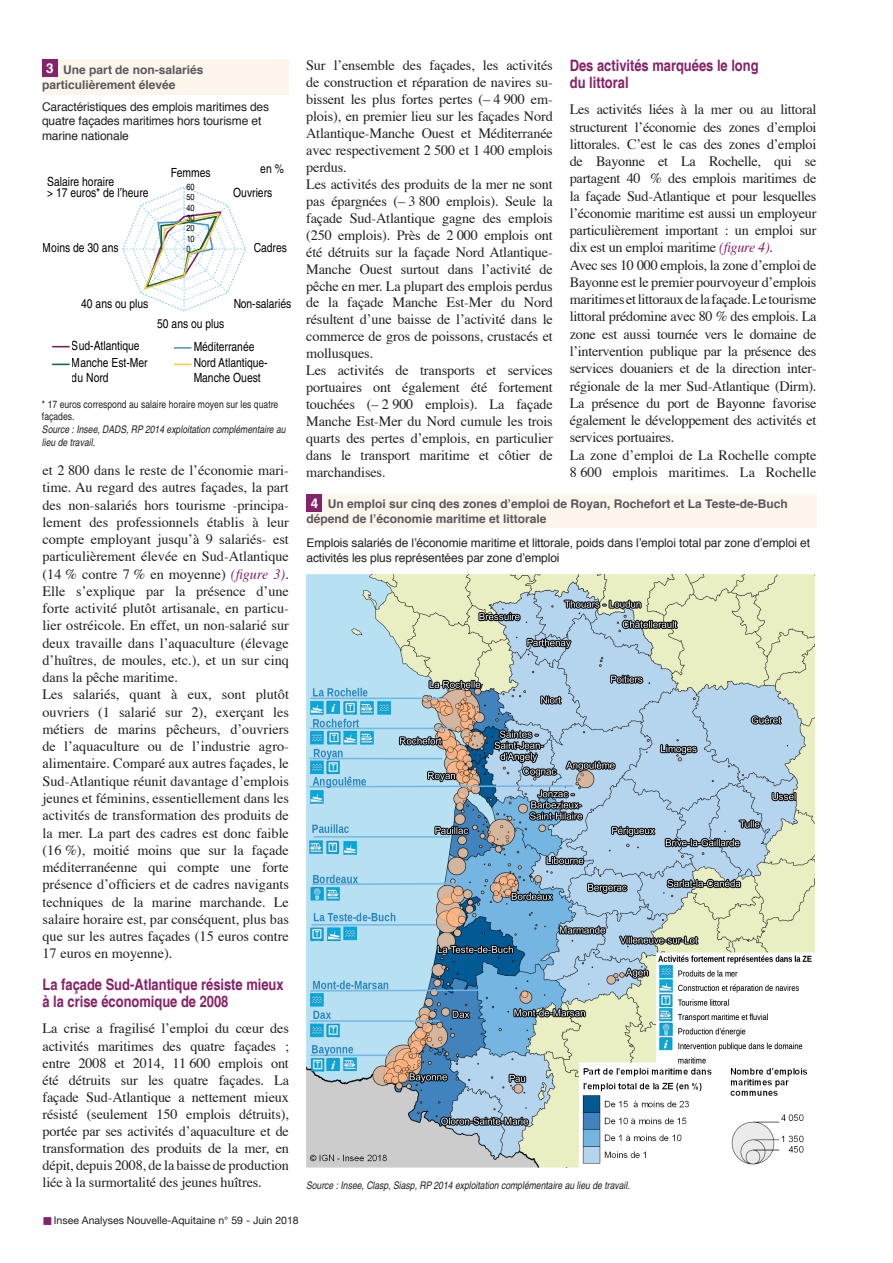
<style>
.page{position:relative;width:893px;height:1263px;background:#fff}
.page>*{position:absolute;margin:0;border:0;box-sizing:border-box;transform-origin:0 0}
.t1{font:700 condensed 15.75px/17.1px "Helvetica";color:#862268}
.t2{font:14.25px/17.2px "Times";letter-spacing:-.01em;color:#231f20}
.t3{font:700 13.5px "Helvetica";color:#fff}
.t4{font:condensed 12.6px/15.1px "Helvetica";color:#000001}
.t5{font:12px/14.4px "Helvetica";letter-spacing:-.01em;color:#231f20}
.t6{font:700 12px/14.4px "Helvetica";color:#57585a}
.t7{font:italic condensed 10.5px/12.6px "Helvetica";color:#231f20}
.t8{font:condensed 10.5px/12.6px "Helvetica";color:#231f20}
.t9{font:10.5px "Helvetica Neue";color:#231f20}
.t10{font:condensed 9px "Helvetica";color:#000001}
.s1{font-style:italic;color:#862268}
.s2{color:#862268}
</style>
<div class="page">
<svg style="left:123px;top:187px;width:123px;height:124px"></svg>
<svg style="left:52px;top:346px;width:18px;height:1px"></svg>
<svg style="left:174px;top:347px;width:17px;height:2px"></svg>
<svg style="left:52px;top:364px;width:18px;height:1px"></svg>
<svg style="left:174px;top:364px;width:17px;height:1px"></svg>
<div style="left:42px;top:59px;width:247px;height:35px;background:#fef5ed"></div>
<div style="left:42px;top:59px;width:16px;height:18px;background:#862268"></div>
<img style="left:306px;top:574px;width:509px;height:594px">
<div style="left:307px;top:494px;width:509px;height:34px;background:#fef5ed"></div>
<div style="left:307px;top:494px;width:15px;height:17px;background:#862268"></div>
<p class="t3" style="left:46px;top:57px;width:9px">3</p>
<p class="t5" style="left:42px;top:100px;width:229px">Caractéristiques des emplois maritimes des quatre façades maritimes hors tourisme et marine nationale</p>
<p class="t6" style="left:42px;top:63px;width:163px;text-indent:21px">Une part de non-salariés particulièrement élevée</p>
<p class="t4" style="left:47px;top:176px;width:103px;line-height:11.4px">Salaire horaire<br>&gt; 17 euros* de l’heure</p>
<p class="t4" style="left:43px;top:240px;width:77px">Moins de 30 ans</p>
<p class="t4" style="left:171px;top:165px;width:42px">Femmes</p>
<p class="t10" style="left:186px;top:182px;width:10px">60</p>
<p class="t10" style="left:186px;top:192px;width:10px">50</p>
<p class="t10" style="left:186px;top:202px;width:10px">40</p>
<p class="t10" style="left:186px;top:213px;width:10px">30</p>
<p class="t10" style="left:186px;top:223px;width:10px">20</p>
<p class="t10" style="left:186px;top:233px;width:10px">10</p>
<p class="t10" style="left:186px;top:244px;width:6px">0</p>
<p class="t4" style="left:260px;top:161px;width:25px">en %</p>
<p class="t4" style="left:233px;top:185px;width:41px">Ouvriers</p>
<p class="t4" style="left:254px;top:240px;width:35px">Cadres</p>
<p class="t4" style="left:81px;top:295px;width:69px">40 ans ou plus</p>
<p class="t4" style="left:157px;top:316px;width:69px">50 ans ou plus</p>
<p class="t4" style="left:233px;top:295px;width:60px">Non-salariés</p>
<p class="t4" style="left:72px;top:338px;width:69px">Sud-Atlantique</p>
<p class="t4" style="left:194px;top:339px;width:62px">Méditerranée</p>
<p class="t4" style="left:72px;top:355px;width:77px">Manche Est-Mer du Nord</p>
<p class="t4" style="left:194px;top:355px;width:76px">Nord Atlantique-<br>Manche Ouest</p>
<p class="t8" style="left:42px;top:398px;width:238px">* 17 euros correspond au salaire horaire moyen sur les quatre façades.</p>
<p class="t7" style="left:42px;top:423px;width:245px">Source : Insee, DADS, RP 2014 exploitation complémentaire au lieu de travail.</p>
<p class="t2" style="left:43px;top:460px;width:248px">et 2 800 dans le reste de l’économie mari&shy;time. Au regard des autres façades, la part des non-salariés hors tourisme -principa&shy;lement des professionnels établis à leur compte employant jusqu’à 9 salariés- est particulièrement élevée en Sud-Atlantique (14 % contre 7 % en moyenne) <span class="s1">(figure 3)</span>.<br>Elle s’explique par la présence d’une forte activité plutôt artisanale, en particu&shy;lier ostréicole. En effet, un non-salarié sur deux travaille dans l’aquaculture (élevage d’huîtres, de moules, etc.), et un sur cinq dans la pêche maritime.<br>Les salariés, quant à eux, sont plutôt ouvriers (1 salarié sur 2), exerçant les métiers de marins pêcheurs, d’ouvriers de l’aquaculture ou de l’industrie agro&shy;alimentaire. Comparé aux autres façades, le Sud-Atlantique réunit davantage d’emplois jeunes et féminins, essentiellement dans les activités de transformation des produits de la mer. La part des cadres est donc faible (16 %), moitié moins que sur la façade méditerranéenne qui compte une forte présence d’officiers et de cadres navigants techniques de la marine marchande. Le salaire horaire est, par conséquent, plus bas que sur les autres façades (15 euros contre 17 euros en moyenne).</p>
<p class="t1" style="left:43px;top:976px;width:243px">La façade Sud-Atlantique résiste mieux à la crise économique de 2008</p>
<p class="t2" style="left:43px;top:1019px;width:248px;text-align:justify">La crise a fragilisé l’emploi du cœur des activités maritimes des quatre façades ; entre 2008 et 2014, 11 600 emplois ont été détruits sur les quatre façades. La façade Sud-Atlantique a nettement mieux résisté (seulement 150 emplois détruits), portée par ses activités d’aquaculture et de transformation des produits de la mer, en dépit, depuis 2008, de la baisse de production liée à la surmortalité des jeunes huîtres.</p>
<p class="t2" style="left:306px;top:56px;width:248px">Sur l’ensemble des façades, les activités de construction et réparation de navires su&shy;bissent les plus fortes pertes (– 4 900 em&shy;plois), en premier lieu sur les façades Nord Atlantique-Manche Ouest et Méditerranée avec respectivement 2 500 et 1 400 emplois perdus.<br>Les activités des produits de la mer ne sont pas épargnées (– 3 800 emplois). Seule la façade Sud-Atlantique gagne des emplois (250 emplois). Près de 2 000 emplois ont été détruits sur la façade Nord Atlantique-Manche Ouest surtout dans l’activité de pêche en mer. La plupart des emplois perdus de la façade Manche Est-Mer du Nord résultent d’une baisse de l’activité dans le commerce de gros de poissons, crustacés et mollusques.<br>Les activités de transports et services portuaires ont également été fortement touchées (– 2 900 emplois). La façade Manche Est-Mer du Nord cumule les trois quarts des pertes d’emplois, en particulier dans le transport maritime et côtier de marchandises.</p>
<p class="t1" style="left:570px;top:57px;width:190px">Des activités marquées le long du littoral</p>
<p class="t2" style="left:570px;top:100px;width:248px">Les activités liées à la mer ou au littoral structurent l’économie des zones d’emploi littorales. C’est le cas des zones d’emploi de Bayonne et La Rochelle, qui se partagent 40 % des emplois maritimes de la façade Sud-Atlantique et pour lesquelles l’économie maritime est aussi un employeur particulièrement important : un emploi sur dix est un emploi maritime <span class="s1">(figure 4)</span>.<br>Avec ses 10 000 emplois, la zone d’emploi de Bayonne est le premier pourvoyeur d’emplois maritimes et littoraux de la façade. Le tourisme littoral prédomine avec 80 % des emplois. La zone est aussi tournée vers le domaine de l’intervention publique par la présence des services douaniers et de la direction inter&shy;régionale de la mer Sud-Atlantique (Dirm).<br>La présence du port de Bayonne favorise également le développement des activités et services portuaires.<br>La zone d’emploi de La Rochelle compte 8 600 emplois maritimes. La Rochelle</p>
<p class="t3" style="left:311px;top:492px;width:9px">4</p>
<p class="t5" style="left:307px;top:536px;width:505px">Emplois salariés de l’économie maritime et littorale, poids dans l’emploi total par zone d’emploi et activités les plus représentées par zone d’emploi</p>
<p class="t6" style="left:307px;top:497px;width:483px;text-indent:21px">Un emploi sur cinq des zones d’emploi de Royan, Rochefort et La Teste-de-Buch dépend de l’économie maritime et littorale</p>
<p class="t7" style="left:306px;top:1179px;width:325px">Source : Insee, Clasp, Siasp, RP 2014 exploitation complémentaire au lieu de travail.</p>
<p class="t9" style="left:43px;top:1213px;width:258px"><span class="s2">■</span>Insee Analyses Nouvelle-Aquitaine n° 59 - Juin 2018</p>
</div>
